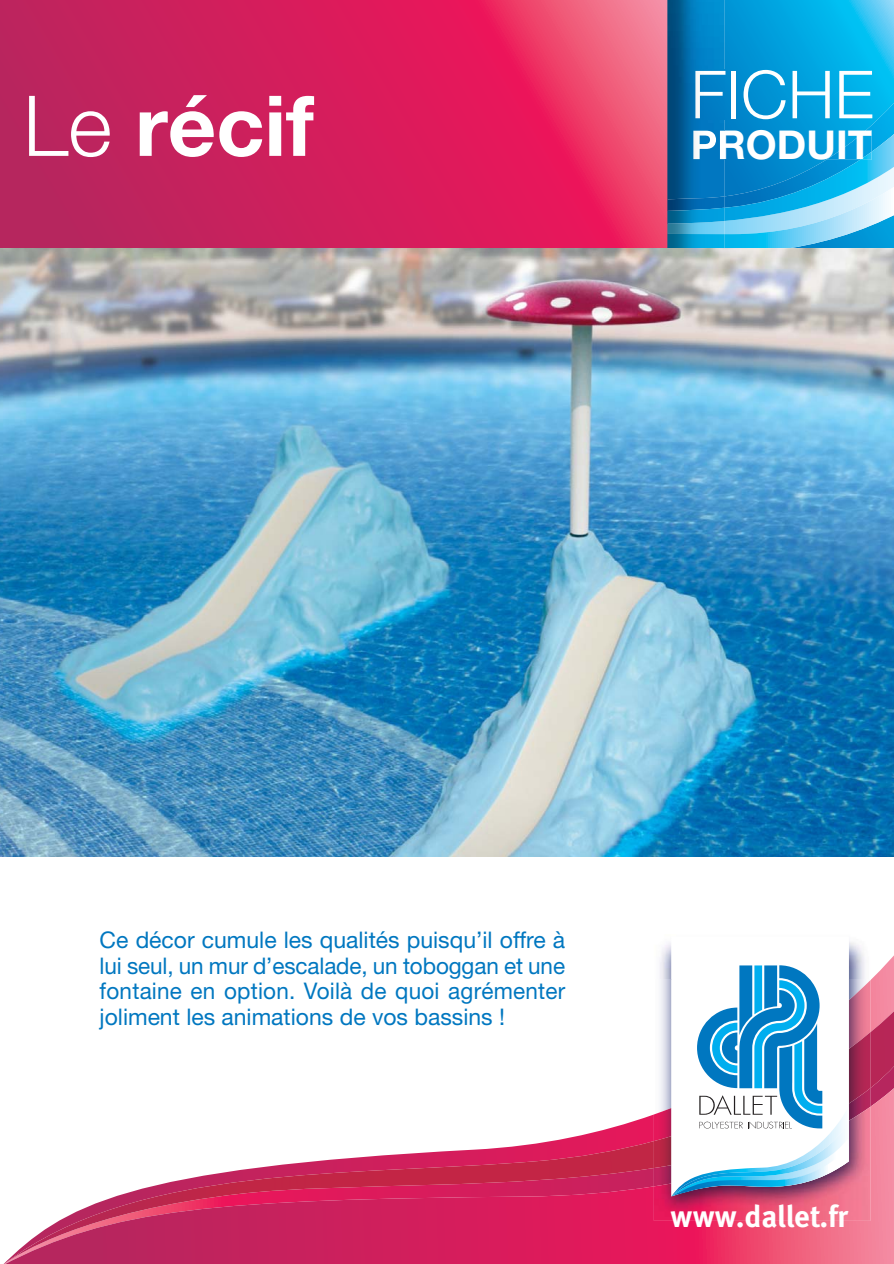
<style>
.page{position:relative;width:894px;height:1264px;background:#fff}
.page>*{position:absolute;margin:0;border:0;box-sizing:border-box;transform-origin:0 0}
.t1{font:700 84px "Helvetica Neue";color:#fff}
.t2{font:300 66.3px "Helvetica Neue";color:#fff}
.t3{font:700 39.75px "Helvetica Neue";color:#fff}
.t4{font:700 30.75px "Meta";letter-spacing:.01em;color:#fff}
.t5{font:22.95px/25.5px "Helvetica Neue";color:#0077c0;text-align:justify}
.s1{font-weight:300}
</style>
<div class="page">
<img style="left:0;top:247px;width:893px;height:609px">
<img style="left:870px;top:988px;width:23px;height:77px">
<svg style="left:3px;top:1065px;width:890px;height:199px"></svg>
<img style="left:660px;top:941px;width:205px;height:38px">
<img style="left:653px;top:979px;width:18px;height:109px">
<img style="left:848px;top:979px;width:17px;height:1px">
<img style="left:849px;top:980px;width:21px;height:52px">
<img style="left:848px;top:1032px;width:22px;height:72px">
<img style="left:653px;top:1106px;width:217px;height:115px">
<svg style="left:671px;top:941px;width:177px;height:24px"></svg>
<svg style="left:671px;top:965px;width:177px;height:231px"></svg>
<svg style="left:724px;top:0;width:169px;height:75px;background:#09abe4"></svg>
<img style="left:724px;top:75px;width:169px;height:36px">
<img style="left:724px;top:111px;width:169px;height:37px">
<img style="left:825px;top:130px;width:46px;height:18px">
<svg style="left:724px;top:148px;width:169px;height:99px;background:#41b2e3"></svg>
<svg style="left:0;top:0;width:667px;height:247px;background:#d52660"></svg>
<img style="left:667px;top:0;width:57px;height:196px">
<img style="left:667px;top:224px;width:57px;height:23px">
<img style="left:667px;top:196px;width:57px;height:12px">
<img style="left:667px;top:208px;width:57px;height:16px">
<img style="left:695px;top:70px;width:29px;height:49px">
<img style="left:693px;top:130px;width:31px;height:30px">
<h1 class="t1" style="left:23px;top:96px;width:292px"><span class="s1">Le</span> récif</h1>
<h2 class="t2" style="left:690px;top:54px;width:185px">FICHE</h2>
<h3 class="t3" style="left:690px;top:120px;width:183px">PRODUIT</h3>
<p class="t5" style="left:100px;top:929px;width:467px">Ce décor cumule les qualités puisqu’il offre à lui seul, un mur d’escalade, un toboggan et une fontaine en option. Voilà de quoi agrémenter joliment les animations de vos bassins !</p>
<h3 class="t4" style="left:670px;top:1198px;width:179px">www.dallet.fr</h3>
</div>
